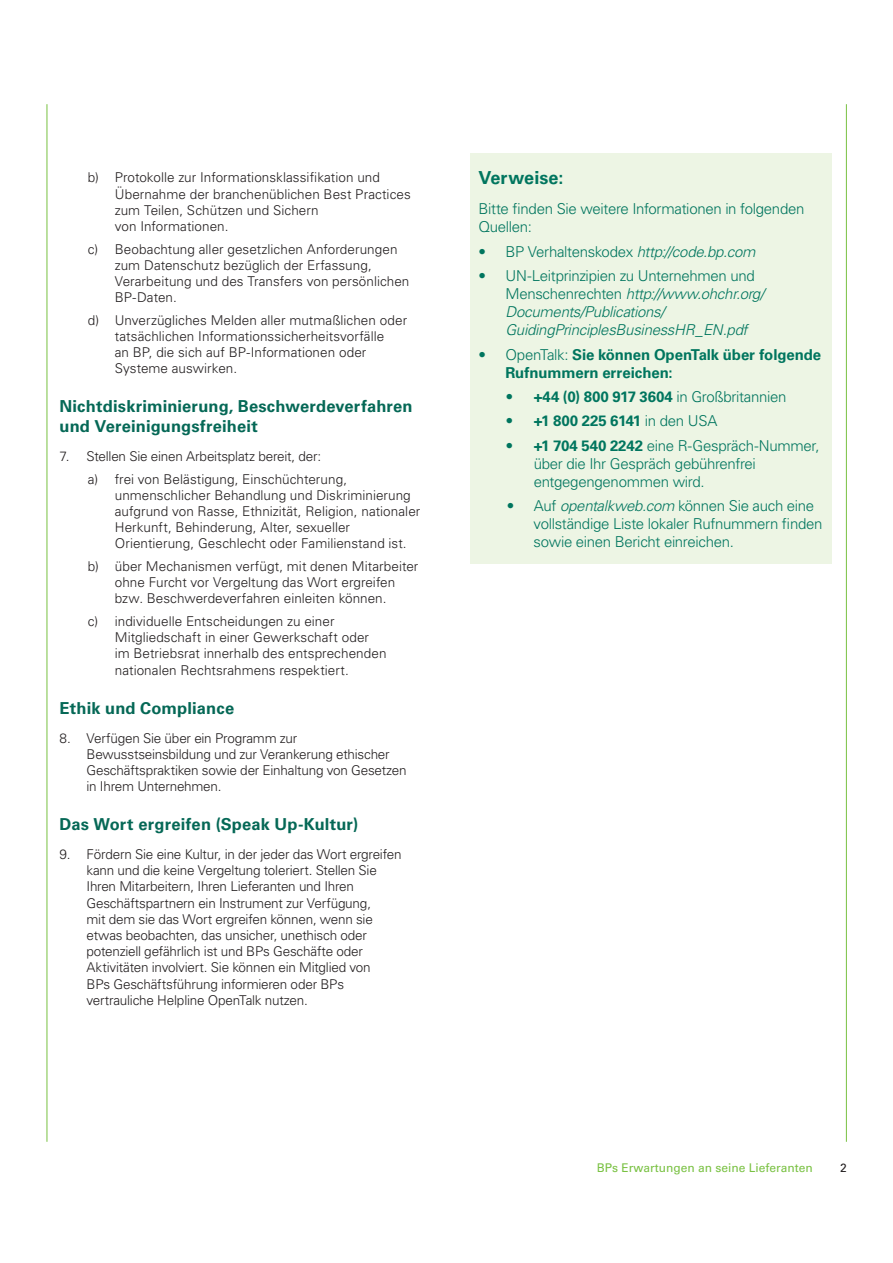
<style>
.page{position:relative;width:893px;height:1263px;background:#fff}
.page>*{position:absolute;margin:0;border:0;box-sizing:border-box;transform-origin:0 0}
.t1{font:700 18px "Univers GT";letter-spacing:.01em;color:#00755e}
.t2{font:700 16.5px/19.8px "Univers GT";letter-spacing:.005em;color:#056856}
.t3{font:300 15px/18px "Univers GT";letter-spacing:-.02em;color:#00755e}
.t4{font:italic 300 15px/18px "Univers GT";letter-spacing:-.02em;color:#00755e}
.t5{font:700 15px/18px "Univers GT";letter-spacing:-.01em;color:#00755e}
.t6{font:300 13.5px/16.2px "Univers GT";color:#231f20}
.t7{font:12px "Univers GT";color:#79c142}
.t8{font:12px "Univers GT";color:#231f20}
.s1{font-style:italic}
.s2{font-style:normal}
.s3{font-weight:300}
.s4{font-weight:700}
</style>
<div class="page">
<hr style="left:47px;top:104px;width:1px;height:1038px;background:#79c142">
<hr style="left:846px;top:104px;width:1px;height:1038px;background:#79c142">
<div style="left:470px;top:153px;width:361px;height:410px;background:#edf5e4"></div>
<p class="t6" style="left:115px;top:169px;width:297px;text-indent:-27px">b) Protokolle zur Informationsklassifikation und Übernahme der branchenüblichen Best Practices zum Teilen, Schützen und Sichern<br>von Informationen.</p>
<p class="t6" style="left:115px;top:241px;width:296px;text-indent:-27px">c) Beobachtung aller gesetzlichen Anforderungen zum Datenschutz bezüglich der Erfassung, Verarbeitung und des Transfers von persönlichen BP-Daten.</p>
<p class="t6" style="left:115px;top:312px;width:294px;text-indent:-27px">d) Unverzügliches Melden aller mutmaßlichen oder tatsächlichen Informationssicherheitsvorfälle<br>an BP, die sich auf BP-Informationen oder Systeme auswirken.</p>
<p class="t2" style="left:60px;top:397px;width:355px">Nichtdiskriminierung, Beschwerdeverfahren und Vereinigungsfreiheit</p>
<p class="t6" style="left:88px;top:445px;width:261px;line-height:22.5px;text-indent:-28px">7. Stellen Sie einen Arbeitsplatz bereit, der:<br>a) frei von Belästigung, Einschüchterung,</p>
<p class="t6" style="left:115px;top:487px;width:307px">unmenschlicher Behandlung und Diskriminierung aufgrund von Rasse, Ethnizität, Religion, nationaler Herkunft, Behinderung, Alter, sexueller Orientierung, Geschlecht oder Familienstand ist.</p>
<p class="t6" style="left:88px;top:558px;width:332px;text-align:center">b) über Mechanismen verfügt, mit denen Mitarbeiter ohne Furcht vor Vergeltung das Wort ergreifen<br>bzw. Beschwerdeverfahren einleiten können.</p>
<p class="t6" style="left:115px;top:613px;width:273px;text-indent:-27px">c) individuelle Entscheidungen zu einer Mitgliedschaft in einer Gewerkschaft oder im Betriebsrat innerhalb des entsprechenden nationalen Rechtsrahmens respektiert.</p>
<p class="t2" style="left:60px;top:698px;width:176px">Ethik und Compliance</p>
<p class="t6" style="left:87px;top:730px;width:322px;text-indent:-27px">8. Verfügen Sie über ein Programm zur Bewusstseinsbildung und zur Verankerung ethischer Geschäftspraktiken sowie der Einhaltung von Gesetzen in Ihrem Unternehmen.</p>
<p class="t2" style="left:60px;top:814px;width:300px">Das Wort ergreifen (Speak Up-Kultur)</p>
<p class="t6" style="left:87px;top:846px;width:316px;text-indent:-27px">9. Fördern Sie eine Kultur, in der jeder das Wort ergreifen kann und die keine Vergeltung toleriert. Stellen Sie Ihren Mitarbeitern, Ihren Lieferanten und Ihren Geschäftspartnern ein Instrument zur Verfügung,<br>mit dem sie das Wort ergreifen können, wenn sie etwas beobachten, das unsicher, unethisch oder potenziell gefährlich ist und BPs Geschäfte oder Aktivitäten involviert. Sie können ein Mitglied von<br>BPs Geschäftsführung informieren oder BPs vertrauliche Helpline OpenTalk nutzen.</p>
<h1 class="t1" style="left:478px;top:167px;width:87px">Verweise:</h1>
<p class="t3" style="left:478px;top:200px;width:328px">Bitte finden Sie weitere Informationen in folgenden<br>Quellen:</p>
<p class="t3" style="left:478px;top:242px;width:279px">• BP Verhaltenskodex <span class="s1">http://code.bp.com</span></p>
<p class="t4" style="left:505px;top:267px;width:260px;text-indent:-27px"><span class="s2">• UN-Leitprinzipien zu Unternehmen und Menschenrechten</span> http://www.ohchr.org/ Documents/Publications/ GuidingPrinciplesBusinessHR_EN.pdf</p>
<p class="t5" style="left:505px;top:345px;width:317px;text-indent:-27px"><span class="s3">• OpenTalk:</span> Sie können OpenTalk über folgende<br>Rufnummern erreichen:</p>
<p class="t5" style="left:507px;top:388px;width:281px">• +44 (0) 800 917 3604 <span class="s3">in Großbritannien</span></p>
<p class="t5" style="left:507px;top:412px;width:212px">• +1 800 225 6141 <span class="s3">in den USA</span></p>
<p class="t3" style="left:534px;top:436px;width:287px;text-indent:-27px"><span class="s4">• +1 704 540 2242</span> eine R-Gespräch-Nummer, über die Ihr Gespräch gebührenfrei entgegengenommen wird.</p>
<p class="t3" style="left:534px;top:497px;width:290px;text-indent:-27px">• Auf <span class="s1">opentalkweb.com</span> können Sie auch eine vollständige Liste lokaler Rufnummern finden sowie einen Bericht einreichen.</p>
<p class="t7" style="left:597px;top:1161px;width:218px">BPs Erwartungen an seine Lieferanten</p>
<p class="t8" style="left:840px;top:1161px;width:8px">2</p>
</div>
